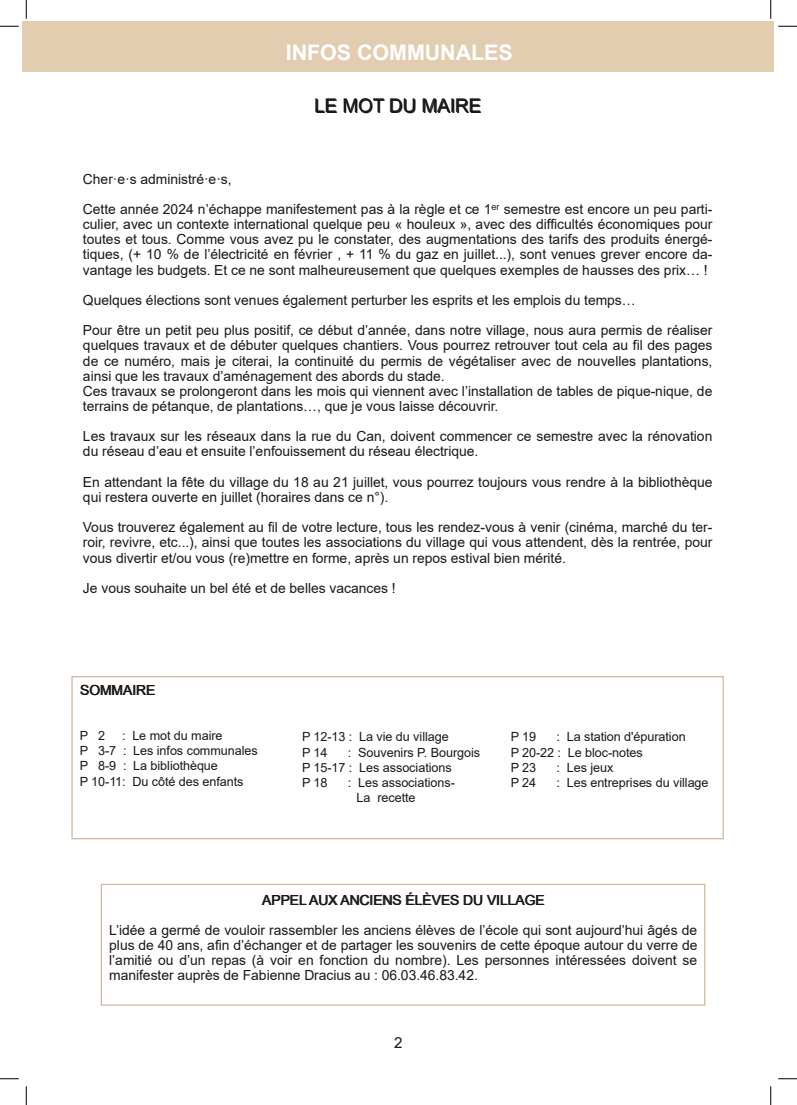
<style>
.page{position:relative;width:797px;height:1105px;background:#fff}
.page>*{position:absolute;margin:0;border:0;box-sizing:border-box;transform-origin:0 0}
.t1{font:700 21.5px "Arial";letter-spacing:-.005em;color:#fff}
.t2{font:18.88px "Arial";letter-spacing:-.005em;color:#181816}
.t3{font:15.12px "Arial";color:#181816}
.t4{font:13.88px/15.1px "Arial";color:#181816}
.t5{font:12.62px/15.1px "Arial";letter-spacing:-.005em;color:#181816}
</style>
<div class="page">
<div style="left:71px;top:676px;width:652px;height:163px;border:1px solid #ceb89f"></div>
<div style="left:23px;top:21px;width:751px;height:51px;background:#e3cdb1"></div>
<div style="left:101px;top:884px;width:604px;height:122px;border:1px solid #ceb89f"></div>
<svg style="left:0;top:25px;width:19px;height:2px"></svg>
<svg style="left:778px;top:25px;width:19px;height:2px"></svg>
<svg style="left:0;top:1078px;width:19px;height:1px"></svg>
<svg style="left:778px;top:1078px;width:19px;height:1px"></svg>
<svg style="left:25px;top:0;width:2px;height:19px"></svg>
<svg style="left:25px;top:1086px;width:2px;height:19px"></svg>
<svg style="left:770px;top:0;width:1px;height:19px"></svg>
<svg style="left:770px;top:1086px;width:1px;height:19px"></svg>
<h1 class="t1" style="left:286px;top:37px;width:228px">INFOS COMMUNALES</h1>
<h2 class="t2" style="left:314px;top:92px;width:169px">LE MOT DU MAIRE</h2>
<p class="t4" style="left:83px;top:164px;width:631px;line-height:30.2px">Cherꞏeꞏs administréꞏeꞏs,<br>Cette année 2024 n’échappe manifestement pas à la règle et ce 1<sup>er</sup> semestre est encore un peu parti-</p>
<p class="t4" style="left:83px;top:217px;width:631px;text-align:justify">culier, avec un contexte international quelque peu « houleux », avec des difficultés économiques pour toutes et tous. Comme vous avez pu le constater, des augmentations des tarifs des produits énergé&shy;tiques, (+ 10 % de l’électricité en février , + 11 % du gaz en juillet...), sont venues grever encore da&shy;vantage les budgets. Et ce ne sont malheureusement que quelques exemples de hausses des prix… !</p>
<p class="t4" style="left:83px;top:285px;width:631px;line-height:30.2px">Quelques élections sont venues également perturber les esprits et les emplois du temps…<br>Pour être un petit peu plus positif, ce début d’année, dans notre village, nous aura permis de réaliser</p>
<p class="t4" style="left:83px;top:338px;width:631px">quelques travaux et de débuter quelques chantiers. Vous pourrez retrouver tout cela au fil des pages de ce numéro, mais je citerai, la continuité du permis de végétaliser avec de nouvelles plantations, ainsi que les travaux d’aménagement des abords du stade.<br>Ces travaux se prolongeront dans les mois qui viennent avec l’installation de tables de pique-nique, de terrains de pétanque, de plantations…, que je vous laisse découvrir.</p>
<p class="t4" style="left:83px;top:429px;width:631px">Les travaux sur les réseaux dans la rue du Can, doivent commencer ce semestre avec la rénovation du réseau d’eau et ensuite l’enfouissement du réseau électrique.</p>
<p class="t4" style="left:83px;top:474px;width:631px">En attendant la fête du village du 18 au 21 juillet, vous pourrez toujours vous rendre à la bibliothèque qui restera ouverte en juillet (horaires dans ce n°).</p>
<p class="t4" style="left:83px;top:520px;width:631px;text-align:justify">Vous trouverez également au fil de votre lecture, tous les rendez-vous à venir (cinéma, marché du ter&shy;roir, revivre, etc...), ainsi que toutes les associations du village qui vous attendent, dès la rentrée, pour vous divertir et/ou vous (re)mettre en forme, après un repos estival bien mérité.</p>
<p class="t4" style="left:83px;top:580px;width:314px">Je vous souhaite un bel été et de belles vacances !</p>
<p class="t4" style="left:80px;top:683px;width:77px">SOMMAIRE</p>
<p class="t5" style="left:80px;top:728px;width:27px">P 2</p>
<p class="t5" style="left:80px;top:728px;width:179px;text-indent:42px">: Le mot du maire<br>P 3-7 : Les infos communales<br>P 8-9 : La bibliothèque<br>P 10-11: Du côté des enfants</p>
<p class="t5" style="left:302px;top:729px;width:148px">P 12-13 : La vie du village<br>P 14</p>
<p class="t5" style="left:302px;top:744px;width:180px;text-indent:46px">: Souvenirs P. Bourgois<br>P 15-17 : Les associations<br>P 18</p>
<p class="t5" style="left:356px;top:775px;width:100px;text-indent:-9px">: Les associations-<br>La recette</p>
<p class="t5" style="left:510px;top:729px;width:176px;text-indent:46px">: La station d'épuration<br>P 20-22 : Le bloc-notes<br>P 23</p>
<p class="t5" style="left:510px;top:729px;width:27px">P 19</p>
<p class="t5" style="left:556px;top:759px;width:58px">: Les jeux</p>
<p class="t5" style="left:510px;top:775px;width:27px">P 24</p>
<p class="t5" style="left:556px;top:775px;width:153px">: Les entreprises du village</p>
<p class="t4" style="left:109px;top:886px;width:589px;line-height:29.6px;text-align:center">APPEL AUX ANCIENS ÉLÈVES DU VILLAGE<br>L’idée a germé de vouloir rassembler les anciens élèves de l’école qui sont aujourd’hui âgés de</p>
<p class="t4" style="left:109px;top:938px;width:589px;text-align:justify">plus de 40 ans, afin d’échanger et de partager les souvenirs de cette époque autour du verre de l’amitié ou d’un repas (à voir en fonction du nombre). Les personnes intéressées doivent se manifester auprès de Fabienne Dracius au : 06.03.46.83.42.</p>
<p class="t3" style="left:394px;top:1033px;width:10px">2</p>
</div>
